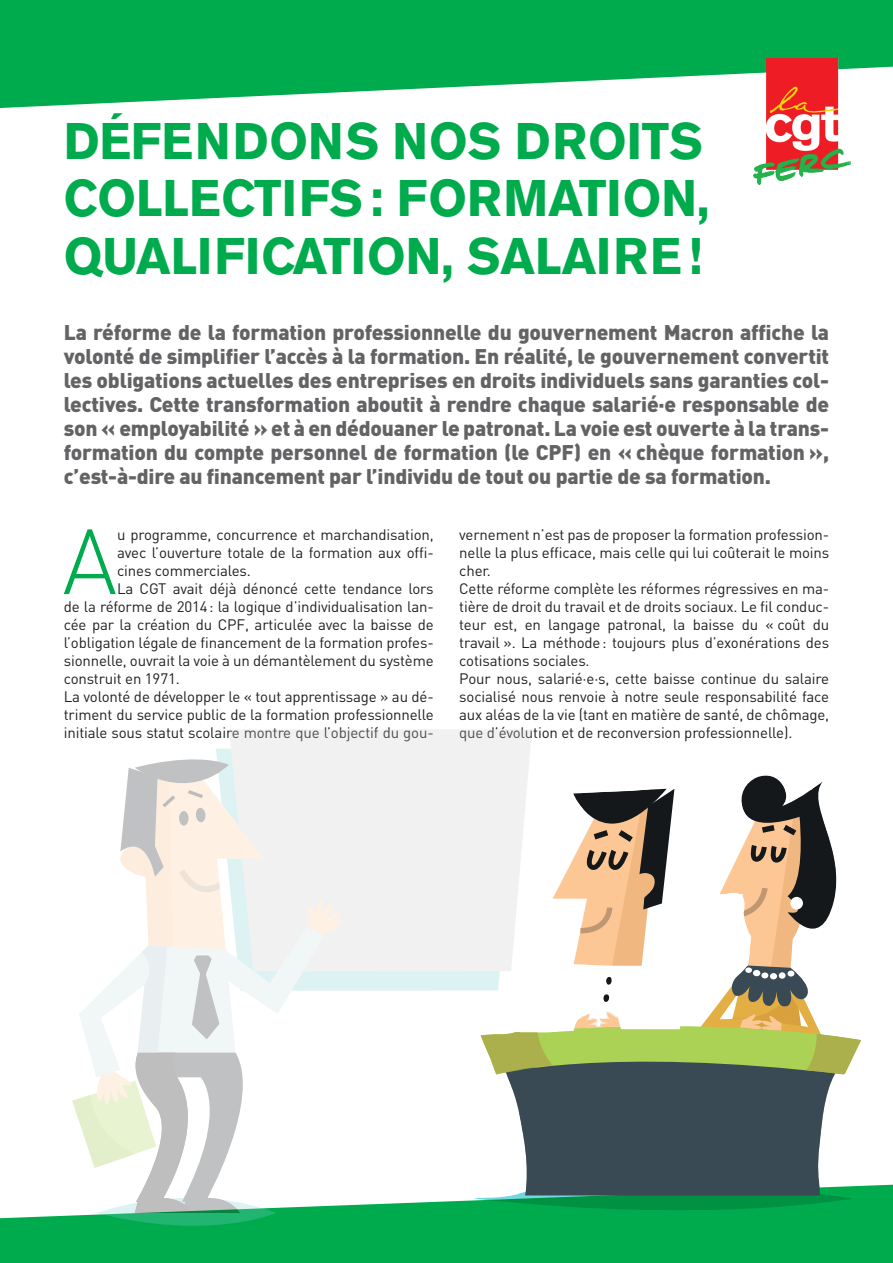
<style>
.page{position:relative;width:893px;height:1263px;background:#fff}
.page>*{position:absolute;margin:0;border:0;box-sizing:border-box;transform-origin:0 0}
.t1{font:300 90.9px "DIN";color:#00ab4d}
.t2{font:700 51px/57px "Akzidenz Grotesk BE";color:#00ab4d;scale:.96 1}
.t3{font:900 21px/24px "DIN";letter-spacing:-.01em;color:#636366;text-align:justify}
.t4{font:15px/18px "DIN";letter-spacing:-.01em;color:#231f20}
</style>
<div class="page">
<svg style="left:0;top:1185px;width:893px;height:78px;background:#18b25d"></svg>
<svg style="left:0;top:0;width:893px;height:108px;fill:#00ab4d"></svg>
<img style="left:753px;top:58px;width:97px;height:126px">
<div style="left:216px;top:749px;width:264px;height:242px;background:#ddf2f3"></div>
<div style="left:229px;top:730px;width:303px;height:241px;background:#f1f1f1"></div>
<svg style="left:72px;top:751px;width:271px;height:475px"></svg>
<svg style="left:474px;top:1185px;width:378px;height:25px;background:#169f58"></svg>
<svg style="left:502px;top:1074px;width:337px;height:121px;background:#4d5c65"></svg>
<svg style="left:480px;top:775px;width:381px;height:299px"></svg>
<h2 class="t2" style="left:64px;top:114px;width:674px">DÉFENDONS NOS DROITS<br>COLLECTIFS: FORMATION,<br>QUALIFICATION, SALAIRE!</h2>
<p class="t3" style="left:64px;top:319px;width:767px">La réforme de la formation professionnelle du gouvernement Macron affiche la volonté de simplifier l’accès à la formation. En réalité, le gouvernement convertit les obligations actuelles des entreprises en droits individuels sans garanties col&shy;lectives. Cette transformation aboutit à rendre chaque salarié·e responsable de son « employabilité » et à en dédouaner le patronat. La voie est ouverte à la trans&shy;formation du compte personnel de formation (le CPF) en « chèque formation », c’est-à-dire au financement par l’individu de tout ou partie de sa formation.</p>
<h1 class="t1" style="left:62px;top:505px;width:56px">A</h1>
<p class="t4" style="left:117px;top:525px;width:318px">u programme, concurrence et marchandisation,</p>
<p class="t4" style="left:117px;top:543px;width:318px">avec l’ouverture totale de la formation aux offi-</p>
<p class="t4" style="left:117px;top:561px;width:135px">cines commerciales.</p>
<p class="t4" style="left:117px;top:579px;width:318px">La CGT avait déjà dénoncé cette tendance lors</p>
<p class="t4" style="left:64px;top:597px;width:371px">de la réforme de 2014: la logique d’individualisation lan-</p>
<p class="t4" style="left:64px;top:615px;width:371px">cée par la création du CPF, articulée avec la baisse de</p>
<p class="t4" style="left:64px;top:633px;width:371px">l’obligation légale de financement de la formation profes-</p>
<p class="t4" style="left:64px;top:651px;width:371px">sionnelle, ouvrait la voie à un démantèlement du système</p>
<p class="t4" style="left:64px;top:669px;width:117px">construit en 1971.</p>
<p class="t4" style="left:64px;top:687px;width:371px">La volonté de développer le « tout apprentissage » au dé-</p>
<p class="t4" style="left:64px;top:705px;width:371px">triment du service public de la formation professionnelle</p>
<p class="t4" style="left:64px;top:723px;width:371px">initiale sous statut scolaire montre que l’objectif du gou-</p>
<p class="t4" style="left:459px;top:525px;width:371px">vernement n’est pas de proposer la formation profession&shy;nelle la plus efficace, mais celle qui lui coûterait le moins cher.<br>Cette réforme complète les réformes régressives en ma&shy;tière de droit du travail et de droits sociaux. Le fil conduc&shy;teur est, en langage patronal, la baisse du « coût du travail ». La méthode: toujours plus d’exonérations des cotisations sociales.<br>Pour nous, salarié·e·s, cette baisse continue du salaire socialisé nous renvoie à notre seule responsabilité face aux aléas de la vie (tant en matière de santé, de chômage, que d’évolution et de reconversion professionnelle).</p>
</div>
